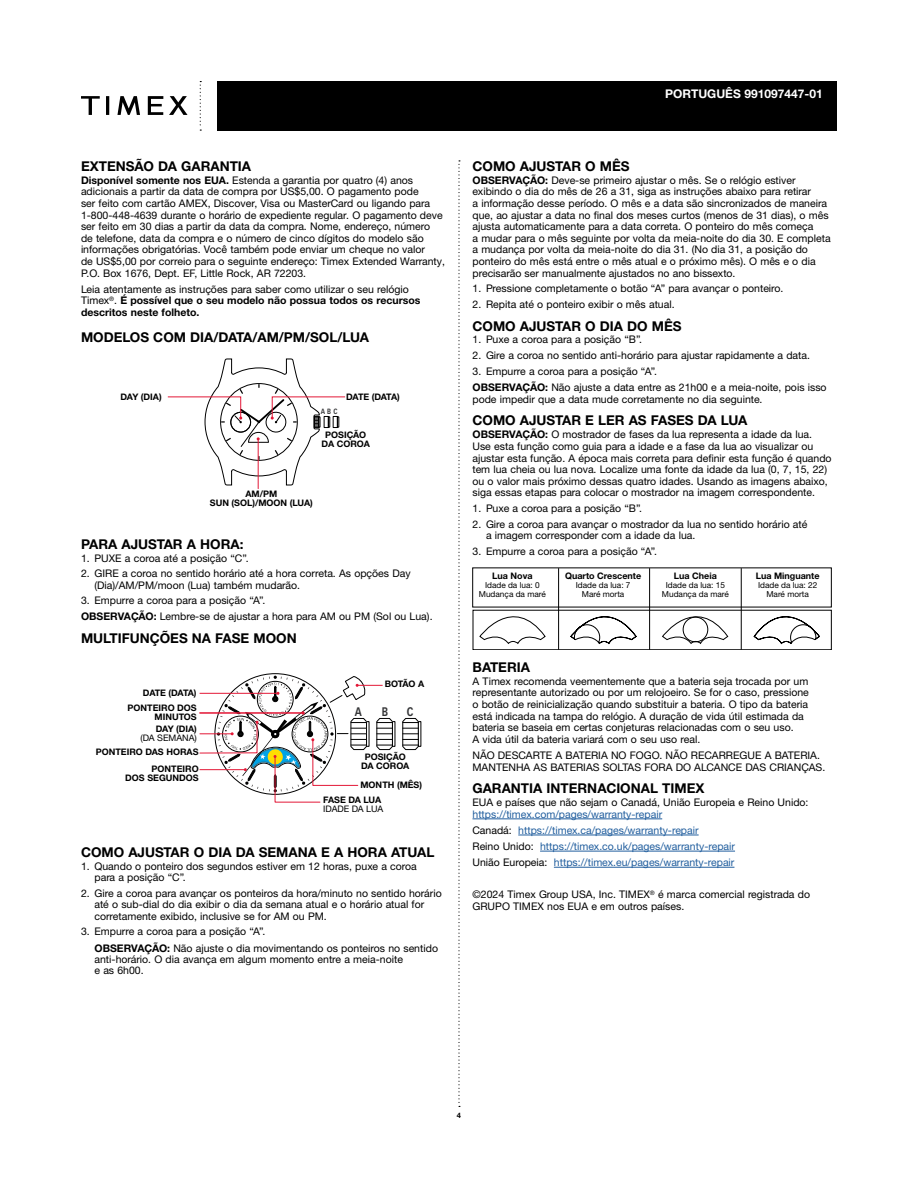
<style>
.page{position:relative;width:918px;height:1188px;background:#fff}
.page>*{position:absolute;margin:0;border:0;box-sizing:border-box;transform-origin:0 0}
.t1{font:700 13.5px "Helvetica Neue LTW1 G";color:#000}
.t2{font:700 12.15px "Vectora LH";color:#343537;scale:.8 1}
.t3{font:700 12px "Helvetica Neue LTW1 G";color:#fff}
.t4{font:10.5px/11.6px "Helvetica Neue LTW1 G";color:#000}
.t5{font:10.5px/16.2px "Helvetica Neue LTW1 G";color:#215e9e}
.t6{font:700 10.5px/11.7px "Helvetica Neue LTW1 G";color:#000}
.t7{font:700 9px/9px "Helvetica Neue LTW1 G";color:#000;text-align:center}
.t8{font:9px "Helvetica Neue LTW1 G";color:#000}
.t9{font:700 9px "Helvetica Neue LTW1 G";letter-spacing:-.055em;color:#000}
.t10{font:8.25px/9px "Helvetica Neue LTW1 G";color:#000;text-align:center}
.t11{font:700 7.5px "Vectora LH";color:#343537;scale:.8 1}
.t12{font:700 7.5px "Helvetica Neue LTW1 G";color:#000}
.s1{font-weight:700}
.s2{font-weight:400}
.s3{color:#000}
</style>
<div class="page">
<div style="left:217px;top:81px;width:620px;height:50px;background:#000"></div>
<svg style="left:458px;top:160px;width:2px;height:947px"></svg>
<svg style="left:200px;top:81px;width:1px;height:50px"></svg>
<svg style="left:117px;top:96px;width:23px;height:19px"></svg>
<svg style="left:81px;top:96px;width:19px;height:19px"></svg>
<svg style="left:148px;top:96px;width:15px;height:19px"></svg>
<hr style="left:106px;top:96px;width:3px;height:19px;background:#000">
<svg style="left:169px;top:96px;width:19px;height:19px"></svg>
<hr style="left:258px;top:439px;width:1px;height:50px;background:#e31837">
<svg style="left:167px;top:359px;width:179px;height:126px"></svg>
<svg style="left:402px;top:718px;width:17px;height:32px"></svg>
<svg style="left:199px;top:673px;width:194px;height:130px"></svg>
<hr style="left:472px;top:819px;width:190px;height:1px;background:#215e9e">
<hr style="left:518px;top:835px;width:181px;height:1px;background:#215e9e">
<hr style="left:540px;top:851px;width:195px;height:1px;background:#215e9e">
<hr style="left:554px;top:867px;width:180px;height:1px;background:#215e9e">
<svg style="left:479px;top:592px;width:341px;height:55px"></svg>
<div style="left:473px;top:610px;width:358px;height:40px;border:1px solid #000"></div>
<hr style="left:558px;top:568px;width:1px;height:82px;background:#000">
<hr style="left:649px;top:568px;width:1px;height:82px;background:#000">
<hr style="left:741px;top:568px;width:1px;height:82px;background:#000">
<p class="t1" style="left:81px;top:157px;width:172px">EXTENSÃO DA GARANTIA</p>
<p class="t4" style="left:81px;top:174px;width:366px"><span class="s1">Disponível somente nos EUA.</span> Estenda a garantia por quatro (4) anos adicionais a partir da data de compra por US$5,00. O pagamento pode<br>ser feito com cartão AMEX, Discover, Visa ou MasterCard ou ligando para 1-800-448-4639 durante o horário de expediente regular. O pagamento deve ser feito em 30 dias a partir da data da compra. Nome, endereço, número<br>de telefone, data da compra e o número de cinco dígitos do modelo são informações obrigatórias. Você também pode enviar um cheque no valor<br>de US$5,00 por correio para o seguinte endereço: Timex Extended Warranty, P.O. Box 1676, Dept. EF, Little Rock, AR 72203.</p>
<p class="t6" style="left:81px;top:283px;width:341px"><span class="s2">Leia atentamente as instruções para saber como utilizar o seu relógio<br>Timex</span><sup>®</sup><span class="s2">.</span> É possível que o seu modelo não possua todos os recursos descritos neste folheto.</p>
<p class="t1" style="left:81px;top:329px;width:290px">MODELOS COM DIA/DATA/AM/PM/SOL/LUA</p>
<p class="t7" style="left:120px;top:392px;width:43px">DAY (DIA)</p>
<p class="t11" style="left:321px;top:407px;width:22px">ABC</p>
<p class="t9" style="left:346px;top:391px;width:55px">DATE (DATA)</p>
<p class="t7" style="left:322px;top:431px;width:50px">POSIÇÃO<br>DA COROA</p>
<p class="t7" style="left:210px;top:489px;width:104px">AM/PM<br>SUN (SOL)/MOON (LUA)</p>
<p class="t1" style="left:81px;top:536px;width:164px">PARA AJUSTAR A HORA:</p>
<p class="t4" style="left:81px;top:552px;width:169px">1. PUXE a coroa até a posição “C”.</p>
<p class="t4" style="left:95px;top:568px;width:318px;text-indent:-14px">2. GIRE a coroa no sentido horário até a hora correta. As opções Day (Dia)/AM/PM/moon (Lua) também mudarão.</p>
<p class="t4" style="left:81px;top:592px;width:353px;line-height:16.2px">3. Empurre a coroa para a posição “A”.<br><span class="s1">OBSERVAÇÃO:</span> Lembre-se de ajustar a hora para AM ou PM (Sol ou Lua).</p>
<p class="t1" style="left:81px;top:630px;width:217px">MULTIFUNÇÕES NA FASE MOON</p>
<p class="t7" style="left:128px;top:684px;width:71px;line-height:15.9px;text-align:right">DATE (DATA)<br>PONTEIRO DOS</p>
<p class="t7" style="left:155px;top:711px;width:44px;line-height:12px;text-align:left">MINUTOS<br>DAY (DIA)</p>
<p class="t8" style="left:141px;top:733px;width:58px">(DA SEMANA)</p>
<p class="t7" style="left:96px;top:744px;width:104px;line-height:16.8px;text-align:right">PONTEIRO DAS HORAS<br>PONTEIRO</p>
<p class="t7" style="left:125px;top:773px;width:75px">DOS SEGUNDOS</p>
<p class="t7" style="left:385px;top:680px;width:41px">BOTÃO A</p>
<p class="t2" style="left:355px;top:704px;width:10px">A</p>
<p class="t2" style="left:382px;top:704px;width:9px">B</p>
<p class="t2" style="left:407px;top:704px;width:10px">C</p>
<p class="t7" style="left:361px;top:752px;width:50px">POSIÇÃO<br>DA COROA</p>
<p class="t7" style="left:323px;top:777px;width:100px;line-height:15.1px;text-align:left;text-indent:37px">MONTH (MÊS)<br>FASE DA LUA</p>
<p class="t8" style="left:323px;top:803px;width:62px">IDADE DA LUA</p>
<p class="t1" style="left:81px;top:844px;width:355px">COMO AJUSTAR O DIA DA SEMANA E A HORA ATUAL</p>
<p class="t4" style="left:95px;top:861px;width:324px;text-indent:-14px">1. Quando o ponteiro dos segundos estiver em 12 horas, puxe a coroa para a posição “C”.</p>
<p class="t4" style="left:95px;top:888px;width:349px;text-indent:-14px">2. Gire a coroa para avançar os ponteiros da hora/minuto no sentido horário até o sub-dial do dia exibir o dia da semana atual e o horário atual for corretamente exibido, inclusive se for AM ou PM.</p>
<p class="t4" style="left:95px;top:923px;width:345px;line-height:16.2px;text-indent:-14px">3. Empurre a coroa para a posição “A”.<br><span class="s1">OBSERVAÇÃO:</span> Não ajuste o dia movimentando os ponteiros no sentido</p>
<p class="t4" style="left:94px;top:953px;width:310px">anti-horário. O dia avança em algum momento entre a meia-noite e as 6h00.</p>
<p class="t3" style="left:665px;top:87px;width:159px">PORTUGUÊS 991097447-01</p>
<p class="t1" style="left:472px;top:157px;width:159px">COMO AJUSTAR O MÊS</p>
<p class="t4" style="left:472px;top:174px;width:360px"><span class="s1">OBSERVAÇÃO:</span> Deve-se primeiro ajustar o mês. Se o relógio estiver exibindo o dia do mês de 26 a 31, siga as instruções abaixo para retirar<br>a informação desse período. O mês e a data são sincronizados de maneira que, ao ajustar a data no final dos meses curtos (menos de 31 dias), o mês ajusta automaticamente para a data correta. O ponteiro do mês começa<br>a mudar para o mês seguinte por volta da meia-noite do dia 30. E completa a mudança por volta da meia-noite do dia 31. (No dia 31, a posição do ponteiro do mês está entre o mês atual e o próximo mês). O mês e o dia precisarão ser manualmente ajustados no ano bissexto.</p>
<p class="t4" style="left:472px;top:283px;width:313px">1. Pressione completamente o botão “A” para avançar o ponteiro.</p>
<p class="t4" style="left:472px;top:299px;width:204px">2. Repita até o ponteiro exibir o mês atual.</p>
<p class="t1" style="left:472px;top:318px;width:211px">COMO AJUSTAR O DIA DO MÊS</p>
<p class="t4" style="left:472px;top:334px;width:171px">1. Puxe a coroa para a posição “B”.</p>
<p class="t4" style="left:472px;top:350px;width:339px">2. Gire a coroa no sentido anti-horário para ajustar rapidamente a data.</p>
<p class="t4" style="left:472px;top:363px;width:356px;line-height:16.2px">3. Empurre a coroa para a posição “A”.<br><span class="s1">OBSERVAÇÃO:</span> Não ajuste a data entre as 21h00 e a meia-noite, pois isso</p>
<p class="t4" style="left:472px;top:393px;width:292px">pode impedir que a data mude corretamente no dia seguinte.</p>
<p class="t1" style="left:472px;top:412px;width:277px">COMO AJUSTAR E LER AS FASES DA LUA</p>
<p class="t4" style="left:472px;top:429px;width:361px"><span class="s1">OBSERVAÇÃO:</span> O mostrador de fases da lua representa a idade da lua.<br>Use esta função como guia para a idade e a fase da lua ao visualizar ou ajustar esta função. A época mais correta para definir esta função é quando tem lua cheia ou lua nova. Localize uma fonte da idade da lua (0, 7, 15, 22) ou o valor mais próximo dessas quatro idades. Usando as imagens abaixo, siga essas etapas para colocar o mostrador na imagem correspondente.</p>
<p class="t4" style="left:472px;top:503px;width:171px">1. Puxe a coroa para a posição “B”.</p>
<p class="t4" style="left:486px;top:518px;width:323px;text-indent:-14px">2. Gire a coroa para avançar o mostrador da lua no sentido horário até a imagem corresponder com a idade da lua.</p>
<p class="t4" style="left:472px;top:545px;width:186px">3. Empurre a coroa para a posição “A”.</p>
<p class="t7" style="left:492px;top:572px;width:42px">Lua Nova</p>
<p class="t10" style="left:479px;top:581px;width:68px">Idade da lua: 0<br>Mudança da maré</p>
<p class="t7" style="left:565px;top:571px;width:78px">Quarto Crescente</p>
<p class="t10" style="left:576px;top:580px;width:56px">Idade da lua: 7<br>Maré morta</p>
<p class="t7" style="left:674px;top:572px;width:45px">Lua Cheia</p>
<p class="t10" style="left:662px;top:581px;width:68px">Idade da lua: 15<br>Mudança da maré</p>
<p class="t7" style="left:756px;top:572px;width:65px">Lua Minguante</p>
<p class="t10" style="left:758px;top:581px;width:61px">Idade da lua: 22<br>Maré morta</p>
<p class="t1" style="left:472px;top:658px;width:59px">BATERIA</p>
<p class="t4" style="left:472px;top:675px;width:338px">A Timex recomenda veementemente que a bateria seja trocada por um representante autorizado ou por um relojoeiro. Se for o caso, pressione o botão de reinicialização quando substituir a bateria. O tipo da bateria está indicada na tampa do relógio. A duração de vida útil estimada da bateria se baseia em certas conjeturas relacionadas com o seu uso.<br>A vida útil da bateria variará com o seu uso real.</p>
<p class="t4" style="left:472px;top:749px;width:354px">NÃO DESCARTE A BATERIA NO FOGO. NÃO RECARREGUE A BATERIA.<br>MANTENHA AS BATERIAS SOLTAS FORA DO ALCANCE DAS CRIANÇAS.</p>
<p class="t1" style="left:472px;top:780px;width:233px">GARANTIA INTERNACIONAL TIMEX</p>
<p class="t4" style="left:472px;top:797px;width:338px">EUA e países que não sejam o Canadá, União Europeia e Reino Unido:</p>
<p class="t5" style="left:472px;top:806px;width:264px">https://timex.com/pages/warranty-repair<br><span class="s3">Canadá:</span> https://timex.ca/pages/warranty-repair<br><span class="s3">Reino Unido:</span> https://timex.co.uk/pages/warranty-repair <span class="s3">União Europeia:</span> https://timex.eu/pages/warranty-repair</p>
<p class="t4" style="left:472px;top:889px;width:339px">©2024 Timex Group USA, Inc. TIMEX<sup>®</sup> é marca comercial registrada do<br>GRUPO TIMEX nos EUA e em outros países.</p>
<p class="t12" style="left:457px;top:1111px;width:6px">4</p>
</div>
